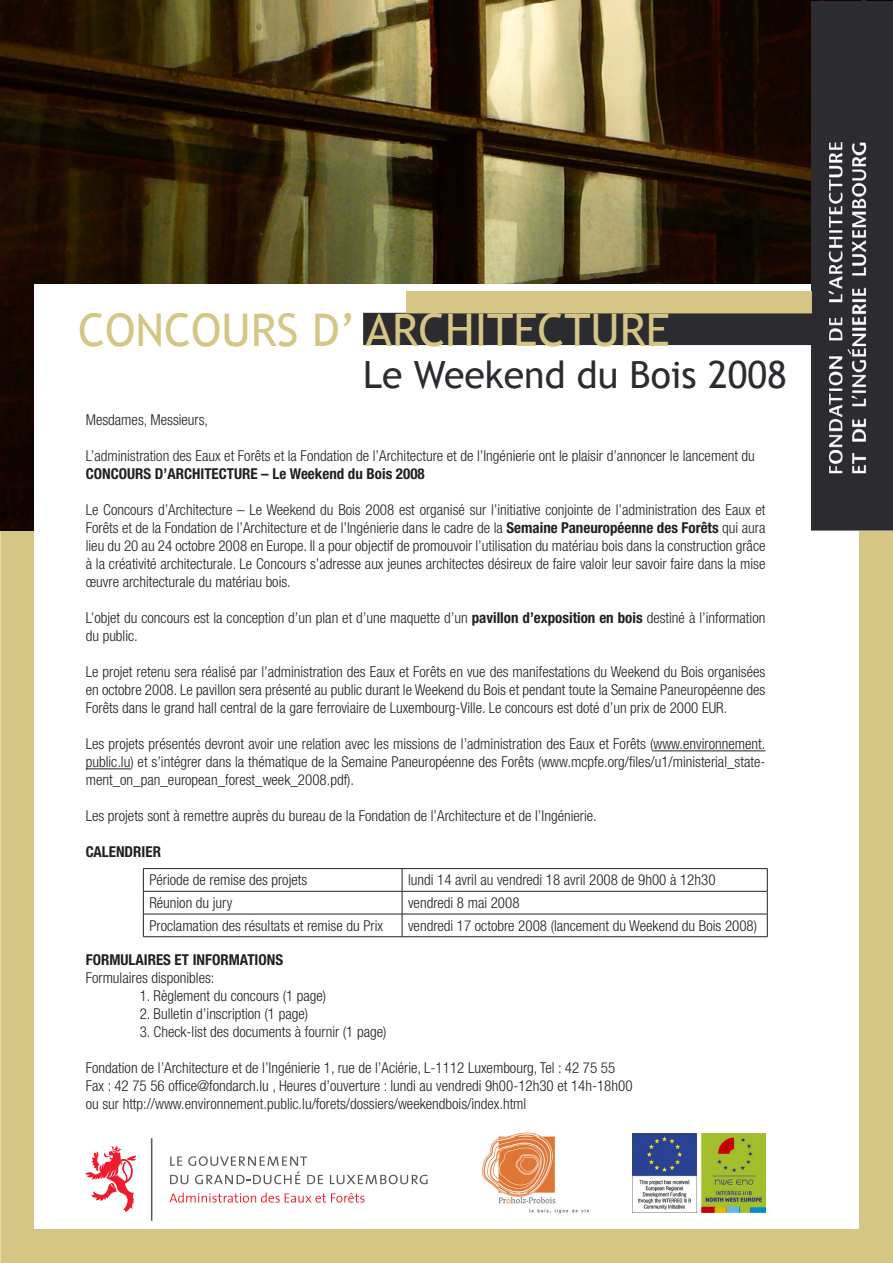
<style>
.page{position:relative;width:893px;height:1263px;background:#fff}
.page>*{position:absolute;margin:0;border:0;box-sizing:border-box;transform-origin:0 0}
.t1{font:45px "Trebuchet MS";color:#d5c685}
.t2{font:37.5px "Trebuchet MS";color:#2c2b30}
.Titre_bold_77{font:300 condensed 15px/18px "Helvetica Neue LT Std";color:#231f20;text-align:justify}
.Titre_bold_77-2{font:700 condensed 15px "Helvetica Neue LT Std";color:#231f20}
.s1{font-weight:700}
</style>
<div class="page">
<div style="left:0;top:284px;width:893px;height:979px;border:34px solid #d5c685"></div>
<img style="left:0;top:0;width:893px;height:530px">
<div style="left:34px;top:285px;width:825px;height:944px;background:#fff"></div>
<hr style="left:653px;top:750px;width:112px;height:1px;background:#231f20">
<hr style="left:86px;top:768px;width:44px;height:1px;background:#231f20">
<hr style="left:151px;top:1138px;width:1px;height:83px;background:#5a5a5d">
<svg style="left:85px;top:1146px;width:52px;height:66px"></svg>
<svg style="left:330px;top:1175px;width:98px;height:9px"></svg>
<svg style="left:170px;top:1156px;width:153px;height:28px"></svg>
<svg style="left:169px;top:1193px;width:196px;height:10px"></svg>
<img style="left:482px;top:1132px;width:107px;height:82px">
<img style="left:632px;top:1133px;width:134px;height:79px">
<img style="left:812px;top:1px;width:81px;height:529px">
<div style="left:363px;top:313px;width:455px;height:32px;background:#2c2b30"></div>
<div style="left:406px;top:291px;width:406px;height:22px;background:#d5c685"></div>
<hr style="left:143px;top:868px;width:259px;height:1px;background:#231f20">
<hr style="left:402px;top:868px;width:365px;height:1px;background:#231f20">
<hr style="left:143px;top:891px;width:259px;height:1px;background:#231f20">
<hr style="left:402px;top:891px;width:365px;height:1px;background:#231f20">
<hr style="left:143px;top:914px;width:259px;height:1px;background:#231f20">
<svg style="left:143px;top:869px;width:1px;height:67px"></svg>
<hr style="left:402px;top:914px;width:365px;height:1px;background:#231f20">
<svg style="left:402px;top:869px;width:1px;height:67px"></svg>
<svg style="left:767px;top:869px;width:1px;height:67px"></svg>
<hr style="left:143px;top:936px;width:259px;height:1px;background:#231f20">
<hr style="left:402px;top:936px;width:365px;height:1px;background:#231f20">
<p class="t1" style="left:78px;top:303px;width:593px">CONCOURS D’ ARCHITECTURE</p>
<p class="t2" style="left:363px;top:352px;width:425px">Le Weekend du Bois 2008</p>
<p class="Titre_bold_77" style="left:86px;top:411px;width:124px">Mesdames, Messieurs,</p>
<p class="Titre_bold_77" style="left:86px;top:447px;width:671px">L’administration des Eaux et Forêts et la Fondation de l’Architecture et de l’Ingénierie ont le plaisir d’annoncer le lancement du</p>
<p class="Titre_bold_77-2" style="left:86px;top:465px;width:340px">CONCOURS D’ARCHITECTURE – Le Weekend du Bois 2008</p>
<p class="Titre_bold_77" style="left:86px;top:501px;width:681px">Le Concours d’Architecture – Le Weekend du Bois 2008 est organisé sur l’initiative conjointe de l’administration des Eaux et Forêts et de la Fondation de l’Architecture et de l’Ingénierie dans le cadre de la <span class="s1">Semaine Paneuropéenne des Forêts</span> qui aura lieu du 20 au 24 octobre 2008 en Europe. Il a pour objectif de promouvoir l’utilisation du matériau bois dans la construction grâce à la créativité architecturale. Le Concours s’adresse aux jeunes architectes désireux de faire valoir leur savoir faire dans la mise œuvre architecturale du matériau bois.</p>
<p class="Titre_bold_77" style="left:86px;top:609px;width:681px">L’objet du concours est la conception d’un plan et d’une maquette d’un <span class="s1">pavillon d’exposition en bois</span> destiné à l’information du public.</p>
<p class="Titre_bold_77" style="left:86px;top:663px;width:681px">Le projet retenu sera réalisé par l’administration des Eaux et Forêts en vue des manifestations du Weekend du Bois organisées en octobre 2008. Le pavillon sera présenté au public durant le Weekend du Bois et pendant toute la Semaine Paneuropéenne des Forêts dans le grand hall central de la gare ferroviaire de Luxembourg-Ville. Le concours est doté d’un prix de 2000 EUR.</p>
<p class="Titre_bold_77" style="left:86px;top:735px;width:681px">Les projets présentés devront avoir une relation avec les missions de l’administration des Eaux et Forêts (www.environnement. public.lu) et s’intégrer dans la thématique de la Semaine Paneuropéenne des Forêts (www.mcpfe.org/files/u1/ministerial_state&shy;ment_on_pan_european_forest_week_2008.pdf).</p>
<p class="Titre_bold_77" style="left:86px;top:807px;width:512px">Les projets sont à remettre auprès du bureau de la Fondation de l’Architecture et de l’Ingénierie.</p>
<p class="Titre_bold_77-2" style="left:86px;top:843px;width:77px">CALENDRIER</p>
<p class="Titre_bold_77" style="left:149px;top:871px;width:159px">Période de remise des projets</p>
<p class="Titre_bold_77" style="left:408px;top:871px;width:309px">lundi 14 avril au vendredi 18 avril 2008 de 9h00 à 12h30</p>
<p class="Titre_bold_77" style="left:149px;top:893px;width:84px">Réunion du jury</p>
<p class="Titre_bold_77" style="left:408px;top:893px;width:113px">vendredi 8 mai 2008</p>
<p class="Titre_bold_77" style="left:149px;top:916px;width:235px">Proclamation des résultats et remise du Prix</p>
<p class="Titre_bold_77" style="left:408px;top:916px;width:351px">vendredi 17 octobre 2008 (lancement du Weekend du Bois 2008)</p>
<p class="Titre_bold_77-2" style="left:86px;top:951px;width:199px">FORMULAIRES ET INFORMATIONS</p>
<p class="Titre_bold_77" style="left:86px;top:969px;width:130px">Formulaires disponibles:</p>
<p class="Titre_bold_77" style="left:140px;top:987px;width:188px">1. Règlement du concours (1 page)</p>
<p class="Titre_bold_77" style="left:140px;top:1005px;width:170px">2. Bulletin d’inscription (1 page)</p>
<p class="Titre_bold_77" style="left:140px;top:1023px;width:248px">3. Check-list des documents à fournir (1 page)</p>
<p class="Titre_bold_77" style="left:86px;top:1059px;width:531px">Fondation de l’Architecture et de l’Ingénierie 1, rue de l’Aciérie, L-1112 Luxembourg, Tel : 42 75 55</p>
<p class="Titre_bold_77" style="left:86px;top:1077px;width:548px">Fax : 42 75 56 office@fondarch.lu , Heures d’ouverture : lundi au vendredi 9h00-12h30 et 14h-18h00</p>
<p class="Titre_bold_77" style="left:86px;top:1095px;width:442px">ou sur http://www.environnement.public.lu/forets/dossiers/weekendbois/index.html</p>
</div>
